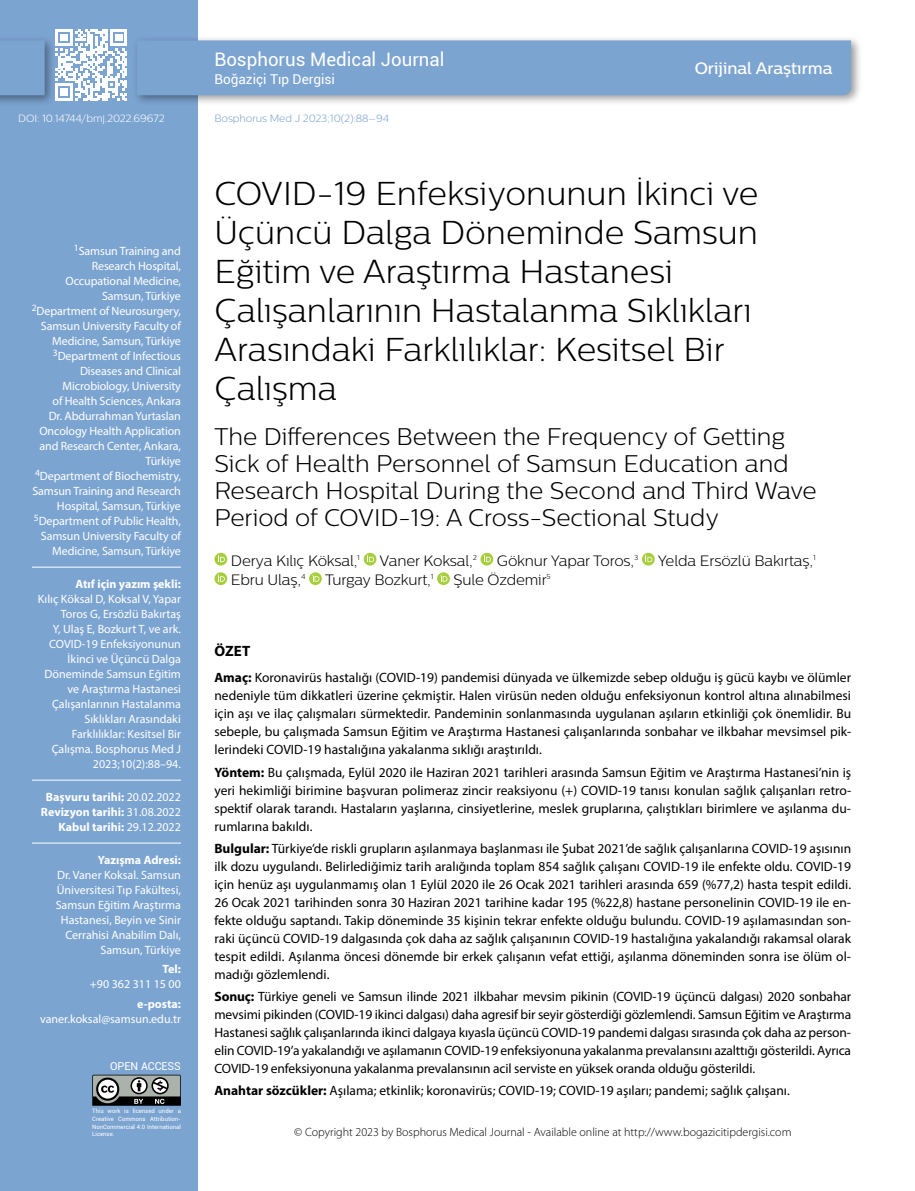
<style>
.page{position:relative;width:915px;height:1191px;background:#fff}
.page>*{position:absolute;margin:0;border:0;box-sizing:border-box;transform-origin:0 0}
.t1{font:300 33px/39px "Centrale Sans";color:#000}
.t2{font:300 24px/27px "Centrale Sans";color:#000}
.t3{font:18.6px "Roboto";color:#fff}
.t4{font:500 16.5px "Centrale Sans";color:#fff}
.t5{font:300 15px "Centrale Sans";letter-spacing:-.01em;color:#000}
.t6{font:700 15px "Myriad Pro";color:#000}
.t7{font:13.5px/18px "Myriad Pro";color:#000;text-align:justify}
.t8{font:13.5px "Roboto";color:#fff}
.t9{font:12px/15px "Myriad Pro";letter-spacing:-.005em;color:#fff;text-align:right}
.t10{font:700 12px/15px "Myriad Pro";color:#fff;text-align:right}
.t11{font:300 12px "Myriad Pro";color:#000}
.t12{font:10.95px "Roboto";color:#fff}
.t13{font:300 10.5px "Centrale Sans";letter-spacing:-.01em;color:#7ca4d1}
.t14{font:300 10.5px "Centrale Sans";letter-spacing:-.01em;color:#fff}
.t15{font:6px/7.5px "Roboto";color:#fff;text-align:justify}
.s1{font-weight:400}
.s2{font-weight:700}
</style>
<div class="page">
<div style="left:0;top:0;width:198px;height:1191px;background:#7ca4d1"></div>
<svg style="left:214px;top:553px;width:13px;height:12px"></svg>
<svg style="left:218px;top:555px;width:7px;height:7px"></svg>
<svg style="left:363px;top:553px;width:13px;height:12px"></svg>
<svg style="left:367px;top:555px;width:7px;height:7px"></svg>
<svg style="left:480px;top:553px;width:13px;height:12px"></svg>
<svg style="left:483px;top:555px;width:7px;height:7px"></svg>
<svg style="left:641px;top:553px;width:13px;height:12px"></svg>
<svg style="left:645px;top:555px;width:7px;height:7px"></svg>
<svg style="left:214px;top:572px;width:13px;height:13px"></svg>
<svg style="left:218px;top:574px;width:7px;height:7px"></svg>
<svg style="left:309px;top:572px;width:13px;height:13px"></svg>
<svg style="left:312px;top:574px;width:7px;height:7px"></svg>
<svg style="left:437px;top:572px;width:12px;height:13px"></svg>
<svg style="left:440px;top:574px;width:7px;height:7px"></svg>
<div style="left:132px;top:35px;width:730px;height:72px;background:#000;opacity:.4"></div>
<div style="left:137px;top:40px;width:713px;height:55px;background:#7ca4d1"></div>
<svg style="left:56px;top:29px;width:71px;height:71px"></svg>
<div style="left:0;top:35px;width:56px;height:72px;background:#000;opacity:.4"></div>
<svg style="left:0;top:40px;width:45px;height:55px"></svg>
<svg style="left:92px;top:1074px;width:89px;height:32px;background:#717574"></svg>
<hr style="left:32px;top:567px;width:149px;height:1px;background:#fff">
<hr style="left:32px;top:842px;width:149px;height:1px;background:#fff">
<hr style="left:32px;top:779px;width:149px;height:1px;background:#fff">
<p class="t14" style="left:18px;top:113px;width:148px">DOI: 10.14744/bmj.2022.69672</p>
<p class="t9" style="left:32px;top:243px;width:151px"><sup>1</sup>Samsun Training and<br>Research Hospital,<br>Occupational Medicine,<br>Samsun, Türkiye<br><sup>2</sup>Department of Neurosurgery,<br>Samsun University Faculty of<br>Medicine, Samsun, Türkiye<br><sup>3</sup>Department of Infectious<br>Diseases and Clinical<br>Microbiology, University<br>of Health Sciences, Ankara<br>Dr. Abdurrahman Yurtaslan<br>Oncology Health Application and Research Center, Ankara,<br>Türkiye<br><sup>4</sup>Department of Biochemistry,<br>Samsun Training and Research<br>Hospital, Samsun, Türkiye<br><sup>5</sup>Department of Public Health,<br>Samsun University Faculty of<br>Medicine, Samsun, Türkiye</p>
<p class="t10" style="left:75px;top:576px;width:107px">Atıf için yazım şekli:</p>
<p class="t9" style="left:38px;top:591px;width:144px">Kılıç Köksal D, Koksal V, Yapar<br>Toros G, Ersözlü Bakırtaş<br>Y, Ulaş E, Bozkurt T, ve ark.<br>COVID-19 Enfeksiyonunun<br>İkinci ve Üçüncü Dalga<br>Döneminde Samsun Eğitim ve Araştırma Hastanesi<br>Çalışanlarının Hastalanma<br>Sıklıkları Arasındaki<br>Farklılıklar: Kesitsel Bir<br>Çalışma. Bosphorus Med J<br>2023;10(2):88–94.</p>
<p class="t10" style="left:41px;top:789px;width:141px">Başvuru tarihi: <span class="s1">20.02.2022<br></span>Revizyon tarihi: <span class="s1">31.08.2022<br></span>Kabul tarihi: <span class="s1">29.12.2022</span></p>
<p class="t10" style="left:98px;top:852px;width:84px">Yazışma Adresi:</p>
<p class="t9" style="left:56px;top:867px;width:127px">Dr. Vaner Koksal. Samsun<br>Üniversitesi Tıp Fakültesi,<br>Samsun Eğitim Araştırma<br>Hastanesi, Beyin ve Sinir<br>Cerrahisi Anabilim Dalı,<br>Samsun, Türkiye</p>
<p class="t10" style="left:162px;top:961px;width:20px">Tel:</p>
<p class="t9" style="left:90px;top:976px;width:93px">+90 362 311 15 00</p>
<p class="t10" style="left:137px;top:995px;width:45px">e-posta:</p>
<p class="t9" style="left:40px;top:1011px;width:142px">vaner.koksal@samsun.edu.tr</p>
<p class="t12" style="left:110px;top:1058px;width:72px">OPEN ACCESS</p>
<p class="t15" style="left:92px;top:1107px;width:90px">This work is licensed under a Creative Commons Attribution-NonCommercial 4.0 International License.</p>
<h3 class="t3" style="left:214px;top:46px;width:231px">Bosphorus Medical Journal</h3>
<p class="t8" style="left:214px;top:70px;width:122px">Boğaziçi Tıp Dergisi</p>
<p class="t13" style="left:214px;top:113px;width:176px">Bosphorus Med J 2023;10(2):88–94</p>
<p class="t4" style="left:694px;top:58px;width:139px">Orijinal Araştırma</p>
<h1 class="t1" style="left:214px;top:173px;width:545px">COVID-19 Enfeksiyonunun İkinci ve<br>Üçüncü Dalga Döneminde Samsun<br>Eğitim ve Araştırma Hastanesi<br>Çalışanlarının Hastalanma Sıklıkları<br>Arasındaki Farklılıklar: Kesitsel Bir<br>Çalışma</h1>
<h2 class="t2" style="left:214px;top:423px;width:603px">The Differences Between the Frequency of Getting Sick of Health Personnel of Samsun Education and Research Hospital During the Second and Third Wave Period of COVID-19: A Cross-Sectional Study</h2>
<p class="t5" style="left:231px;top:552px;width:130px">Derya Kılıç Köksal,<sup>1</sup></p>
<p class="t5" style="left:379px;top:552px;width:99px">Vaner Koksal,<sup>2</sup></p>
<p class="t5" style="left:496px;top:552px;width:143px">Göknur Yapar Toros,<sup>3</sup></p>
<p class="t5" style="left:657px;top:552px;width:159px">Yelda Ersözlü Bakırtaş,<sup>1</sup></p>
<p class="t5" style="left:231px;top:571px;width:76px">Ebru Ulaş,<sup>4</sup></p>
<p class="t5" style="left:325px;top:571px;width:110px">Turgay Bozkurt,<sup>1</sup></p>
<p class="t5" style="left:453px;top:571px;width:99px">Şule Özdemir<sup>5</sup></p>
<p class="t6" style="left:214px;top:641px;width:37px">ÖZET</p>
<p class="t7" style="left:214px;top:668px;width:638px"><span class="s2">Amaç:</span> Koronavirüs hastalığı (COVID-19) pandemisi dünyada ve ülkemizde sebep olduğu iş gücü kaybı ve ölümler nedeniyle tüm dikkatleri üzerine çekmiştir. Halen virüsün neden olduğu enfeksiyonun kontrol altına alınabilmesi için aşı ve ilaç çalışmaları sürmektedir. Pandeminin sonlanmasında uygulanan aşıların etkinliği çok önemlidir. Bu sebeple, bu çalışmada Samsun Eğitim ve Araştırma Hastanesi çalışanlarında sonbahar ve ilkbahar mevsimsel pik&shy;lerindeki COVID-19 hastalığına yakalanma sıklığı araştırıldı.</p>
<p class="t7" style="left:214px;top:763px;width:638px"><span class="s2">Yöntem:</span> Bu çalışmada, Eylül 2020 ile Haziran 2021 tarihleri arasında Samsun Eğitim ve Araştırma Hastanesi’nin iş yeri hekimliği birimine başvuran polimeraz zincir reaksiyonu (+) COVID-19 tanısı konulan sağlık çalışanları retro&shy;spektif olarak tarandı. Hastaların yaşlarına, cinsiyetlerine, meslek gruplarına, çalıştıkları birimlere ve aşılanma du&shy;rumlarına bakıldı.</p>
<p class="t7" style="left:214px;top:839px;width:638px"><span class="s2">Bulgular:</span> Türkiye’de riskli grupların aşılanmaya başlanması ile Şubat 2021’de sağlık çalışanlarına COVID-19 aşısının ilk dozu uygulandı. Belirlediğimiz tarih aralığında toplam 854 sağlık çalışanı COVID-19 ile enfekte oldu. COVID-19 için henüz aşı uygulanmamış olan 1 Eylül 2020 ile 26 Ocak 2021 tarihleri arasında 659 (%77,2) hasta tespit edildi.<br>26 Ocak 2021 tarihinden sonra 30 Haziran 2021 tarihine kadar 195 (%22,8) hastane personelinin COVID-19 ile en&shy;fekte olduğu saptandı. Takip döneminde 35 kişinin tekrar enfekte olduğu bulundu. COVID-19 aşılamasından son&shy;raki üçüncü COVID-19 dalgasında çok daha az sağlık çalışanının COVID-19 hastalığına yakalandığı rakamsal olarak tespit edildi. Aşılanma öncesi dönemde bir erkek çalışanın vefat ettiği, aşılanma döneminden sonra ise ölüm ol&shy;madığı gözlemlendi.</p>
<p class="t7" style="left:214px;top:987px;width:638px"><span class="s2">Sonuç:</span> Türkiye geneli ve Samsun ilinde 2021 ilkbahar mevsim pikinin (COVID-19 üçüncü dalgası) 2020 sonbahar mevsimi pikinden (COVID-19 ikinci dalgası) daha agresif bir seyir gösterdiği gözlemlendi. Samsun Eğitim ve Araştırma Hastanesi sağlık çalışanlarında ikinci dalgaya kıyasla üçüncü COVID-19 pandemi dalgası sırasında çok daha az person&shy;elin COVID-19’a yakalandığı ve aşılamanın COVID-19 enfeksiyonuna yakalanma prevalansını azalttığı gösterildi. Ayrıca COVID-19 enfeksiyonuna yakalanma prevalansının acil serviste en yüksek oranda olduğu gösterildi.</p>
<p class="t7" style="left:214px;top:1081px;width:576px"><span class="s2">Anahtar sözcükler:</span> Aşılama; etkinlik; koronavirüs; COVID-19; COVID-19 aşıları; pandemi; sağlık çalışanı.</p>
<p class="t11" style="left:294px;top:1125px;width:498px">© Copyright 2023 by Bosphorus Medical Journal - Available online at http://www.bogazicitipdergisi.com</p>
</div>
